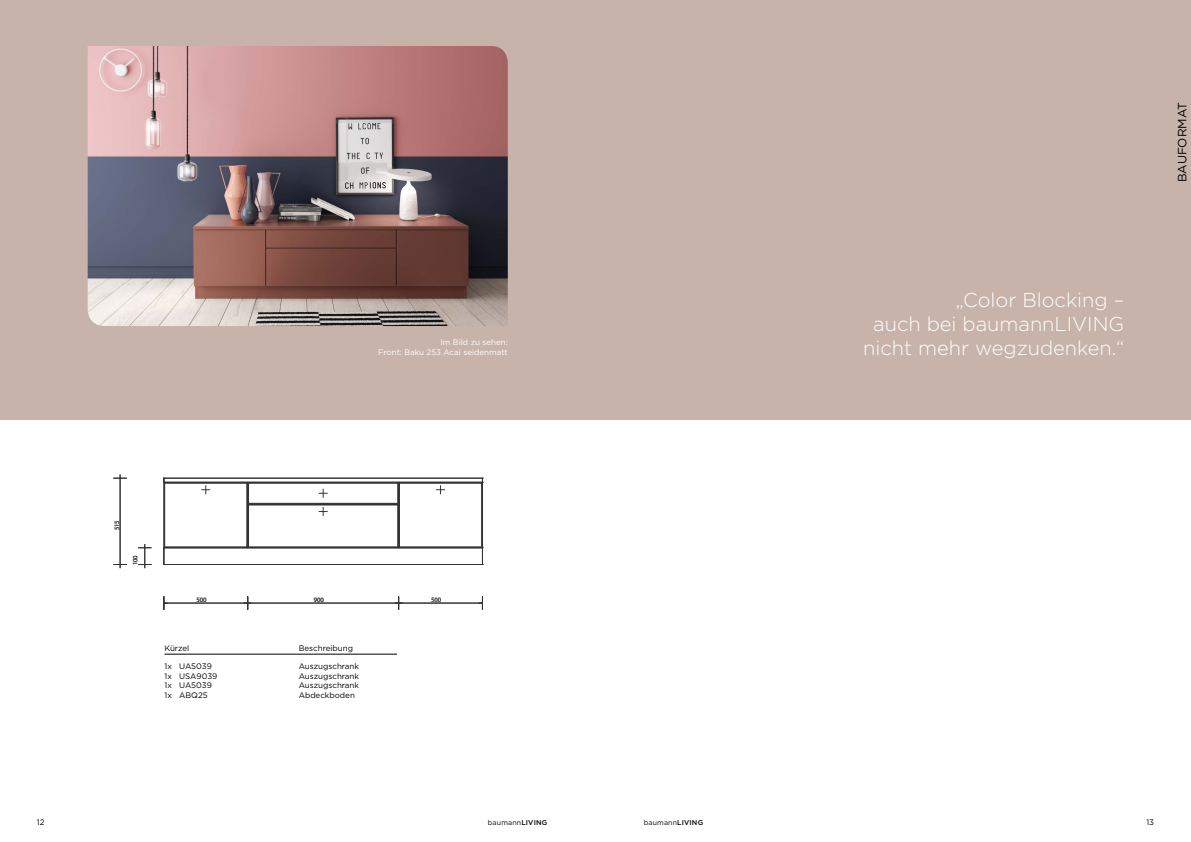
<style>
.page{position:relative;width:1191px;height:842px;background:#fff}
.page>*{position:absolute;margin:0;border:0;box-sizing:border-box;transform-origin:0 0}
.t1{font:300 20px/24px "Gotham";color:#fff;text-align:right}
.t2{font:12px "Gotham";letter-spacing:-.005em;color:#000}
.t3{font:8px/9.6px "Gotham";color:#000}
.t4{font:8px/9.6px "Gotham";color:#fff;text-align:right}
.t5{font:7px "Gotham";letter-spacing:.025em;color:#000}
.t6{font:6.6px "Myriad Pro";color:#333}
.s1{font-weight:500}
</style>
<div class="page">
<div style="left:0;top:0;width:1191px;height:419px;background:#c8b3ab"></div>
<svg style="left:1170px;top:419px;width:21px;height:1px"></svg>
<hr style="left:164px;top:654px;width:233px;height:1px;background:#000">
<svg style="left:138px;top:544px;width:13px;height:24px"></svg>
<hr style="left:120px;top:478px;width:1px;height:86px;background:#333">
<svg style="left:114px;top:475px;width:12px;height:4px"></svg>
<svg style="left:114px;top:564px;width:12px;height:4px"></svg>
<hr style="left:164px;top:603px;width:84px;height:1px;background:#333">
<svg style="left:163px;top:597px;width:4px;height:12px"></svg>
<hr style="left:248px;top:603px;width:150px;height:1px;background:#333">
<svg style="left:244px;top:597px;width:7px;height:12px"></svg>
<hr style="left:398px;top:603px;width:84px;height:1px;background:#333">
<svg style="left:395px;top:597px;width:7px;height:12px"></svg>
<svg style="left:479px;top:597px;width:4px;height:12px"></svg>
<hr style="left:248px;top:504px;width:150px;height:1px;background:#333">
<hr style="left:248px;top:546px;width:150px;height:1px;background:#333">
<hr style="left:397px;top:505px;width:1px;height:42px;background:#333">
<hr style="left:248px;top:505px;width:150px;height:1px;background:#333">
<hr style="left:248px;top:505px;width:1px;height:42px;background:#333">
<svg style="left:319px;top:507px;width:8px;height:9px"></svg>
<hr style="left:248px;top:503px;width:150px;height:1px;background:#333">
<hr style="left:248px;top:483px;width:150px;height:1px;background:#333">
<svg style="left:319px;top:489px;width:8px;height:8px"></svg>
<hr style="left:482px;top:483px;width:1px;height:64px;background:#333">
<hr style="left:398px;top:483px;width:1px;height:64px;background:#333">
<hr style="left:399px;top:546px;width:82px;height:1px;background:#333">
<hr style="left:481px;top:483px;width:1px;height:64px;background:#333">
<hr style="left:399px;top:483px;width:82px;height:1px;background:#333">
<hr style="left:399px;top:483px;width:1px;height:64px;background:#333">
<svg style="left:397px;top:484px;width:1px;height:22px"></svg>
<svg style="left:436px;top:485px;width:9px;height:9px"></svg>
<hr style="left:163px;top:482px;width:1px;height:66px;background:#333">
<hr style="left:247px;top:483px;width:1px;height:64px;background:#333">
<hr style="left:165px;top:546px;width:82px;height:1px;background:#333">
<hr style="left:246px;top:483px;width:1px;height:64px;background:#333">
<hr style="left:165px;top:483px;width:82px;height:1px;background:#333">
<hr style="left:164px;top:483px;width:1px;height:64px;background:#333">
<svg style="left:246px;top:483px;width:4px;height:23px"></svg>
<svg style="left:202px;top:485px;width:8px;height:9px"></svg>
<hr style="left:164px;top:547px;width:318px;height:1px;background:#333">
<hr style="left:164px;top:564px;width:318px;height:1px;background:#333">
<svg style="left:163px;top:546px;width:3px;height:19px"></svg>
<svg style="left:480px;top:546px;width:3px;height:19px"></svg>
<hr style="left:164px;top:482px;width:318px;height:1px;background:#333">
<hr style="left:164px;top:478px;width:318px;height:1px;background:#333">
<svg style="left:480px;top:478px;width:3px;height:6px"></svg>
<img style="left:88px;top:46px;width:420px;height:280px">
<p class="t4" style="left:378px;top:337px;width:131px">Im Bild zu sehen:<br>Front: Baku 253 Acai seidenmatt</p>
<h1 class="t1" style="left:863px;top:287px;width:262px">„Color Blocking –<br>auch bei baumannLIVING nicht mehr wegzudenken.“</h1>
<h2 class="t2" style="left:1174px;top:182px;width:81px;rotate:-90deg">BAUFORMAT</h2>
<p class="t6" style="left:113px;top:530px;width:12px;rotate:-90deg">515</p>
<p class="t6" style="left:131px;top:565px;width:12px;rotate:-90deg">100</p>
<p class="t6" style="left:196px;top:596px;width:12px">500</p>
<p class="t6" style="left:314px;top:596px;width:12px">900</p>
<p class="t6" style="left:431px;top:596px;width:12px">500</p>
<p class="t3" style="left:164px;top:643px;width:26px">Kürzel</p>
<p class="t3" style="left:299px;top:643px;width:56px">Beschreibung</p>
<p class="t3" style="left:164px;top:661px;width:54px">1x UA5039<br>1x USA9039<br>1x UA5039<br>1x ABQ25</p>
<p class="t3" style="left:299px;top:661px;width:62px;text-align:justify">Auszugschrank Auszugschrank Auszugschrank Abdeckboden</p>
<p class="t3" style="left:37px;top:817px;width:9px">12</p>
<p class="t5" style="left:488px;top:818px;width:61px">baumann<span class="s1">LIVING</span></p>
<p class="t5" style="left:643px;top:818px;width:61px">baumann<span class="s1">LIVING</span></p>
<p class="t3" style="left:1146px;top:817px;width:9px">13</p>
</div>
